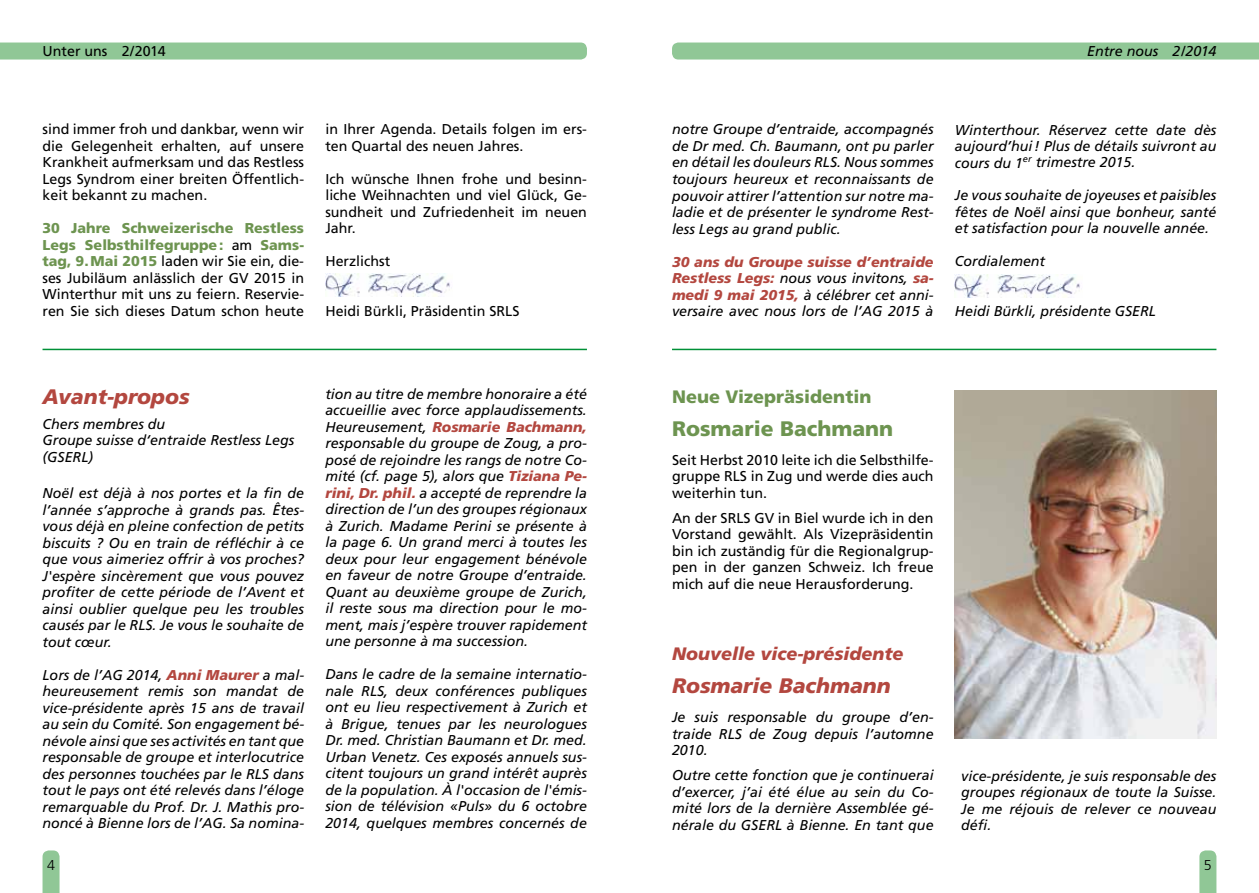
<style>
.page{position:relative;width:1259px;height:893px;background:#fff}
.page>*{position:absolute;margin:0;border:0;box-sizing:border-box;transform-origin:0 0}
.t1{font:italic 900 21px "Frutiger";color:#b3473f}
.t2{font:900 21px "Frutiger";color:#6d9450}
.t3{font:italic 900 18px "Frutiger";color:#b3473f}
.t4{font:900 18px "Frutiger";color:#6d9450}
.t5{font:italic 14.25px/16.5px "Frutiger";color:#000;text-align:justify}
.t6{font:14.25px/16.5px "Frutiger";color:#000;text-align:justify}
.t7{font:300 14.25px "Frutiger";color:#000}
.s1{font-weight:900;color:#6d9450}
.s2{font-weight:900;color:#b3473f}
</style>
<div class="page">
<div style="left:0;top:43px;width:587px;height:17px;background:#90c796"></div>
<svg style="left:43px;top:850px;width:17px;height:43px"></svg>
<div style="left:672px;top:43px;width:587px;height:17px;background:#90c796"></div>
<svg style="left:1199px;top:850px;width:17px;height:43px"></svg>
<hr style="left:43px;top:349px;width:544px;height:1px;background:#009037">
<img style="left:325px;top:273px;width:125px;height:23px">
<hr style="left:672px;top:349px;width:544px;height:1px;background:#009037">
<img style="left:955px;top:390px;width:261px;height:349px">
<img style="left:955px;top:275px;width:125px;height:23px">
<p class="t6" style="left:43px;top:43px;width:125px">Unter uns 2/2014</p>
<p class="t5" style="left:1087px;top:43px;width:131px">Entre nous 2/2014</p>
<p class="t6" style="left:43px;top:121px;width:263px">sind immer froh und dankbar, wenn wir die Gelegenheit erhalten, auf unsere Krankheit aufmerksam und das Restless Legs Syndrom einer breiten Öffentlich&shy;keit bekannt zu machen.</p>
<p class="t6" style="left:43px;top:220px;width:263px"><span class="s1">30 Jahre Schweizerische Restless Legs Selbsthilfegruppe:</span> am <span class="s1">Sams&shy;tag, 9.Mai 2015</span> laden wir Sie ein, die&shy;ses Jubiläum anlässlich der GV 2015 in Winterthur mit uns zu feiern. Reservie&shy;ren Sie sich dieses Datum schon heute</p>
<p class="t6" style="left:325px;top:121px;width:263px">in Ihrer Agenda. Details folgen im ers&shy;ten Quartal des neuen Jahres.</p>
<p class="t6" style="left:325px;top:171px;width:263px">Ich wünsche Ihnen frohe und besinn&shy;liche Weihnachten und viel Glück, Ge&shy;sundheit und Zufriedenheit im neuen Jahr.</p>
<p class="t6" style="left:325px;top:253px;width:66px">Herzlichst</p>
<p class="t6" style="left:325px;top:303px;width:196px">Heidi Bürkli, Präsidentin SRLS</p>
<p class="t5" style="left:672px;top:121px;width:263px">notre Groupe d’entraide, accompagnés de Dr med. Ch. Baumann, ont pu parler en détail les douleurs RLS. Nous sommes toujours heureux et reconnaissants de pouvoir attirer l’attention sur notre ma&shy;ladie et de présenter le syndrome Rest&shy;less Legs au grand public.</p>
<p class="t5" style="left:672px;top:253px;width:263px"><span class="s2">30 ans du Groupe suisse d’entraide Restless Legs:</span> nous vous invitons, <span class="s2">sa&shy;medi 9 mai 2015,</span> à célébrer cet anni&shy;versaire avec nous lors de l’AG 2015 à</p>
<p class="t5" style="left:955px;top:121px;width:263px">Winterthour. Réservez cette date dès aujourd’hui! Plus de détails suivront au cours du 1<sup>er</sup> trimestre 2015.</p>
<p class="t5" style="left:955px;top:187px;width:263px">Je vous souhaite de joyeuses et paisibles fêtes de Noël ainsi que bonheur, santé et satisfaction pour la nouvelle année.</p>
<p class="t5" style="left:955px;top:253px;width:92px">Cordialement</p>
<p class="t5" style="left:955px;top:303px;width:203px">Heidi Bürkli, présidente GSERL</p>
<h1 class="t1" style="left:43px;top:384px;width:149px">Avant-propos</h1>
<p class="t5" style="left:43px;top:415px;width:253px;text-align:left">Chers membres du<br>Groupe suisse d‘entraide Restless Legs (GSERL)</p>
<p class="t5" style="left:43px;top:485px;width:263px">Noël est déjà à nos portes et la fin de l’année s’approche à grands pas. Êtes&shy;vous déjà en pleine confection de petits biscuits ? Ou en train de réfléchir à ce que vous aimeriez offrir à vos proches?<br>J'espère sincèrement que vous pouvez profiter de cette période de l’Avent et ainsi oublier quelque peu les troubles causés par le RLS. Je vous le souhaite de tout cœur.</p>
<p class="t5" style="left:43px;top:667px;width:263px">Lors de l’AG 2014, <span class="s2">Anni Maurer</span> a mal&shy;heureusement remis son mandat de vice-présidente après 15 ans de travail au sein du Comité. Son engagement bé&shy;névole ainsi que ses activités en tant que responsable de groupe et interlocutrice des personnes touchées par le RLS dans tout le pays ont été relevés dans l’éloge remarquable du Prof. Dr. J. Mathis pro&shy;noncé à Bienne lors de l’AG. Sa nomina-</p>
<p class="t5" style="left:325px;top:385px;width:263px">tion au titre de membre honoraire a été accueillie avec force applaudissements.<br>Heureusement, <span class="s2">Rosmarie Bachmann, </span>responsable du groupe de Zoug, a pro&shy;posé de rejoindre les rangs de notre Co&shy;mité (cf. page 5), alors que <span class="s2">Tiziana Pe&shy;rini, Dr. phil.</span> a accepté de reprendre la direction de l’un des groupes régionaux à Zurich. Madame Perini se présente à la page 6. Un grand merci à toutes les deux pour leur engagement bénévole en faveur de notre Groupe d’entraide.<br>Quant au deuxième groupe de Zurich, il reste sous ma direction pour le mo&shy;ment, mais j’espère trouver rapidement une personne à ma succession.</p>
<p class="t5" style="left:325px;top:666px;width:263px">Dans le cadre de la semaine internatio&shy;nale RLS, deux conférences publiques ont eu lieu respectivement à Zurich et à Brigue, tenues par les neurologues Dr. med. Christian Baumann et Dr. med.<br>Urban Venetz. Ces exposés annuels sus&shy;citent toujours un grand intérêt auprès de la population. À l'occasion de l'émis&shy;sion de télévision «Puls» du 6 octobre 2014, quelques membres concernés de</p>
<p class="t4" style="left:672px;top:386px;width:201px">Neue Vizepräsidentin</p>
<h1 class="t2" style="left:672px;top:416px;width:223px">Rosmarie Bachmann</h1>
<p class="t6" style="left:672px;top:451px;width:263px">Seit Herbst 2010 leite ich die Selbsthilfe&shy;gruppe RLS in Zug und werde dies auch weiterhin tun.</p>
<p class="t6" style="left:672px;top:510px;width:263px">An der SRLS GV in Biel wurde ich in den Vorstand gewählt. Als Vizepräsidentin bin ich zuständig für die Regionalgrup&shy;pen in der ganzen Schweiz. Ich freue mich auf die neue Herausforderung.</p>
<p class="t3" style="left:672px;top:643px;width:233px">Nouvelle vice-présidente</p>
<h1 class="t1" style="left:672px;top:673px;width:220px">Rosmarie Bachmann</h1>
<p class="t5" style="left:672px;top:709px;width:263px">Je suis responsable du groupe d’en&shy;traide RLS de Zoug depuis l’automne 2010.</p>
<p class="t5" style="left:672px;top:767px;width:263px">Outre cette fonction que je continuerai d’exercer, j’ai été élue au sein du Co&shy;mité lors de la dernière Assemblée gé&shy;nérale du GSERL à Bienne. En tant que</p>
<p class="t5" style="left:961px;top:767px;width:257px">vice-présidente, je suis responsable des groupes régionaux de toute la Suisse.<br>Je me réjouis de relever ce nouveau défi.</p>
<p class="t7" style="left:47px;top:857px;width:9px">4</p>
<p class="t7" style="left:1204px;top:857px;width:9px">5</p>
</div>
